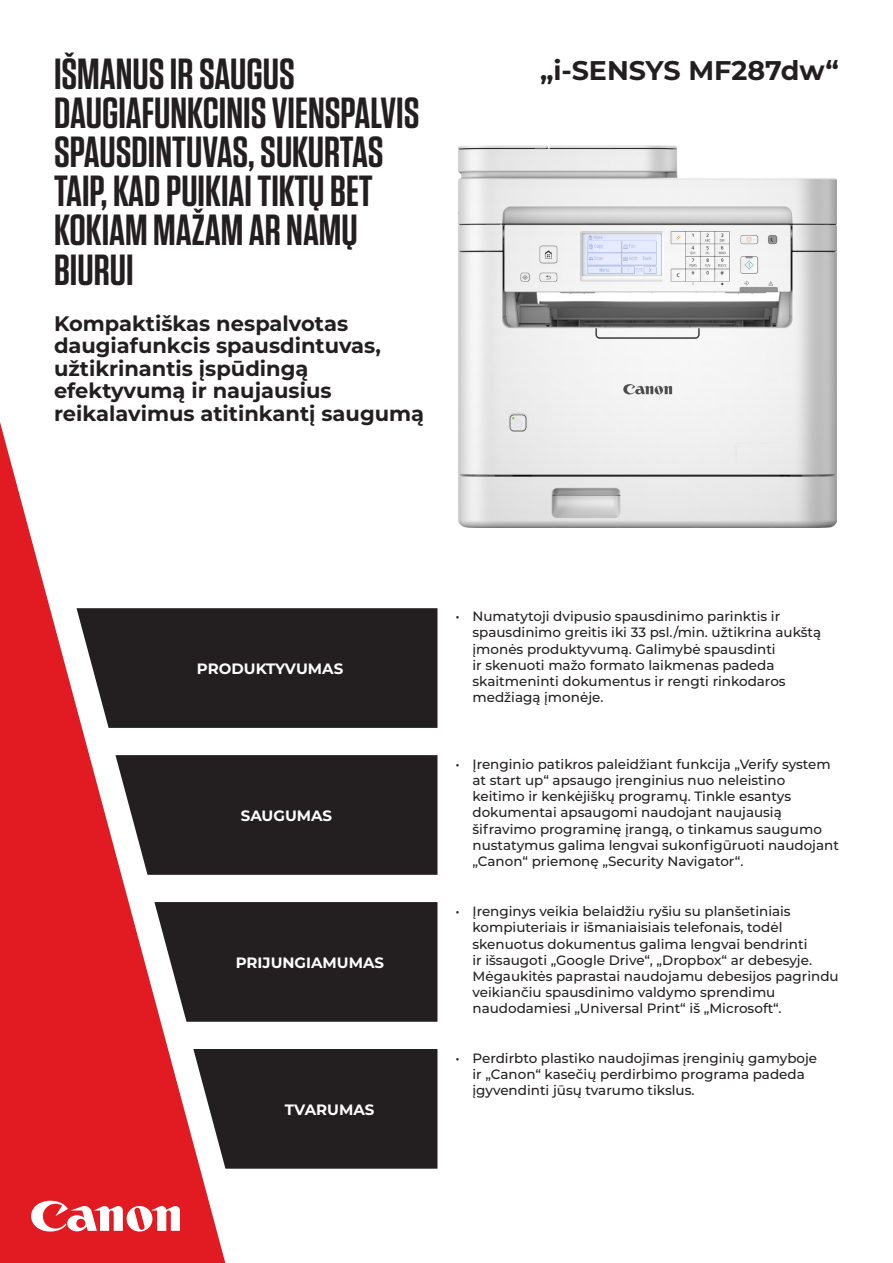
<style>
.page{position:relative;width:893px;height:1263px;background:#fff}
.page>*{position:absolute;margin:0;border:0;box-sizing:border-box;transform-origin:0 0}
.t1{font:600 43.5px/39.2px "Tungsten";color:#231f20}
.Product_name{font:700 27px "Montserrat";color:#231f20}
.t2{font:700 21px/22.5px "Montserrat";color:#231f20}
.t3{font:700 15px "Montserrat";color:#fff}
.t4{font:500 13.5px/16.2px "Montserrat";color:#231f20}
</style>
<div class="page">
<svg style="left:0;top:422px;width:225px;height:841px;fill:#e21a21"></svg>
<svg style="left:31px;top:1201px;width:149px;height:30px"></svg>
<img style="left:458px;top:145px;width:378px;height:382px">
<svg style="left:193px;top:1049px;width:245px;height:120px;background:#343031"></svg>
<svg style="left:154px;top:902px;width:284px;height:120px;background:#312c2d"></svg>
<svg style="left:115px;top:755px;width:323px;height:120px;background:#2f2a2b"></svg>
<div style="left:77px;top:608px;width:361px;height:120px;background:#231f20"></div>
<p class="t1" style="left:54px;top:55px;width:367px">IŠMANUS IR SAUGUS<br>DAUGIAFUNKCINIS VIENSPALVIS<br>SPAUSDINTUVAS, SUKURTAS<br>TAIP, KAD PUIKIAI TIKTŲ BET<br>KOKIAM MAŽAM AR NAMŲ<br>BIURUI</p>
<p class="t2" style="left:54px;top:311px;width:372px">Kompaktiškas nespalvotas daugiafunkcis spausdintuvas, užtikrinantis įspūdingą efektyvumą ir naujausius reikalavimus atitinkantį saugumą</p>
<p class="Product_name" style="left:540px;top:51px;width:300px">„i-SENSYS MF287dw“</p>
<p class="t3" style="left:197px;top:658px;width:148px">PRODUKTYVUMAS</p>
<p class="t3" style="left:241px;top:805px;width:93px">SAUGUMAS</p>
<p class="t3" style="left:236px;top:951px;width:150px">PRIJUNGIAMUMAS</p>
<p class="t3" style="left:285px;top:1098px;width:91px">TVARUMAS</p>
<p class="t4" style="left:472px;top:608px;width:350px;text-indent:-17px">• Numatytoji dvipusio spausdinimo parinktis ir spausdinimo greitis iki 33 psl./min. užtikrina aukštą įmonės produktyvumą. Galimybė spausdinti<br>ir skenuoti mažo formato laikmenas padeda skaitmeninti dokumentus ir rengti rinkodaros medžiagą įmonėje.</p>
<p class="t4" style="left:472px;top:755px;width:368px;text-indent:-17px">• Įrenginio patikros paleidžiant funkcija „Verify system at start up“ apsaugo įrenginius nuo neleistino keitimo ir kenkėjiškų programų. Tinkle esantys dokumentai apsaugomi naudojant naujausią šifravimo programinę įrangą, o tinkamus saugumo nustatymus galima lengvai sukonfigūruoti naudojant „Canon“ priemonę „Security Navigator“.</p>
<p class="t4" style="left:472px;top:903px;width:368px;text-indent:-17px">• Įrenginys veikia belaidžiu ryšiu su planšetiniais kompiuteriais ir išmaniaisiais telefonais, todėl skenuotus dokumentus galima lengvai bendrinti<br>ir išsaugoti „Google Drive“, „Dropbox“ ar debesyje.<br>Mėgaukitės paprastai naudojamu debesijos pagrindu veikiančiu spausdinimo valdymo sprendimu naudodamiesi „Universal Print“ iš „Microsoft“.</p>
<p class="t4" style="left:472px;top:1049px;width:346px;text-indent:-17px">• Perdirbto plastiko naudojimas įrenginių gamyboje ir „Canon“ kasečių perdirbimo programa padeda įgyvendinti jūsų tvarumo tikslus.</p>
</div>
